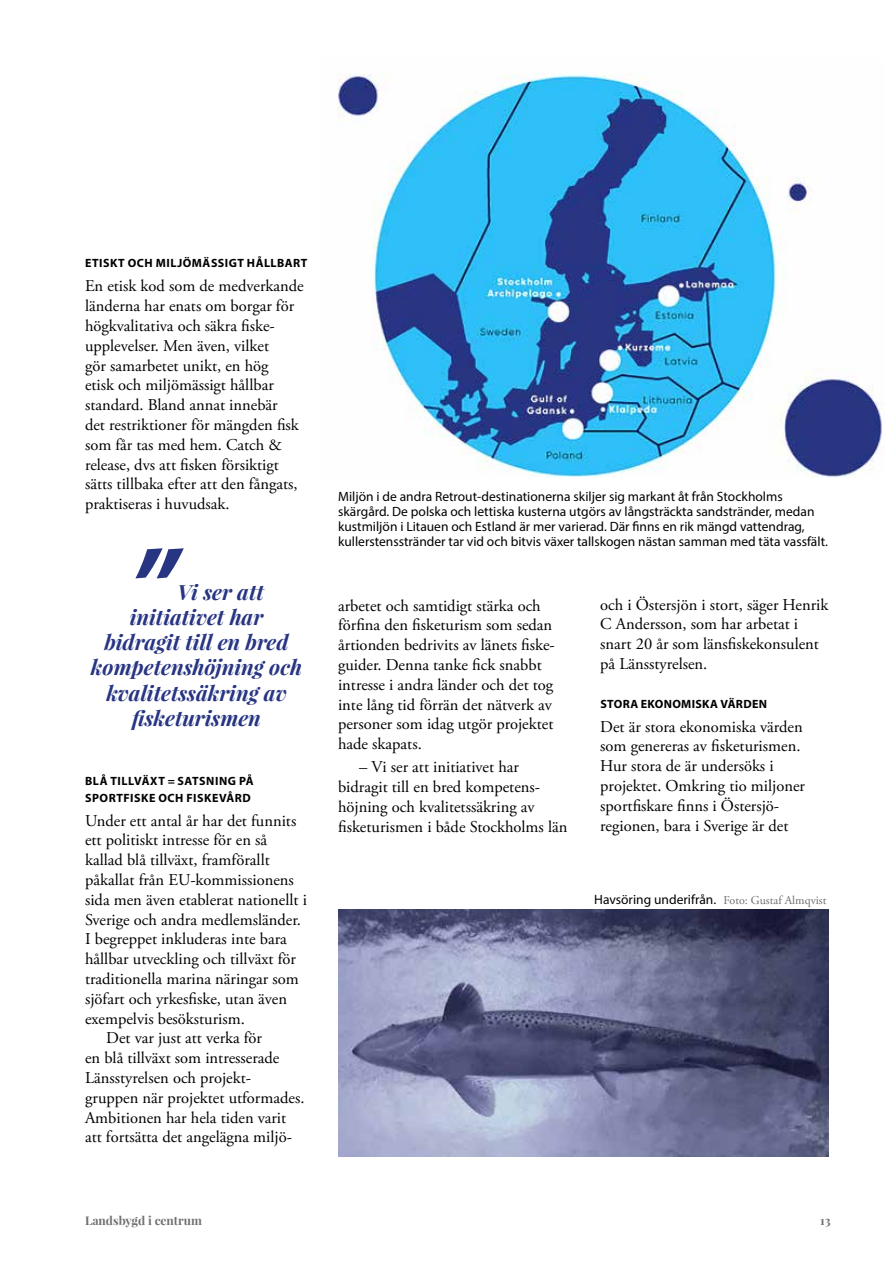
<style>
.page{position:relative;width:893px;height:1263px;background:#fff}
.page>*{position:absolute;margin:0;border:0;box-sizing:border-box;transform-origin:0 0}
.t1{font:italic 700 108px "Myriad Pro";color:#283583}
.t2{font:italic 700 21px "Playfair Display";color:#283583}
.t3{font:16.5px/19.8px "Adobe Garamond Pro";color:#000}
.t4{font:13.5px/15px "Myriad Pro";color:#000}
.t5{font:700 12px/16.5px "Myriad Pro";letter-spacing:.04em;color:#000}
.t6{font:700 12px "Playfair Display";color:#706f6f}
.s1{font-family:"Adobe Garamond Pro";font-size:12px;color:#706f6f}
</style>
<div class="page">
<img style="left:337px;top:73px;width:546px;height:405px">
<img style="left:338px;top:910px;width:490px;height:247px">
<p class="t5" style="left:85px;top:255px;width:224px">ETISKT OCH MILJÖMÄSSIGT HÅLLBART</p>
<p class="t3" style="left:85px;top:277px;width:220px">En etisk kod som de medverkande länderna har enats om borgar för högkvalitativa och säkra fiske&shy;upplevelser. Men även, vilket<br>gör samarbetet unikt, en hög<br>etisk och miljömässigt hållbar standard. Bland annat innebär<br>det restriktioner för mängden fisk som får tas med hem. Catch &amp; release, dvs att fisken försiktigt sätts tillbaka efter att den fångats, praktiseras i huvudsak.</p>
<h1 class="t1" style="left:129px;top:516px;width:50px">”</h1>
<p class="t2" style="left:178px;top:577px;width:88px">Vi ser att</p>
<p class="t2" style="left:130px;top:603px;width:135px">initiativet har</p>
<p class="t2" style="left:104px;top:628px;width:186px">bidragit till en bred</p>
<p class="t2" style="left:91px;top:653px;width:213px">kompetenshöjning och</p>
<p class="t2" style="left:106px;top:678px;width:182px">kvalitetssäkring av</p>
<p class="t2" style="left:132px;top:703px;width:130px">fisketurismen</p>
<p class="t5" style="left:85px;top:772px;width:170px">BLÅ TILLVÄXT = SATSNING PÅ<br>SPORTFISKE OCH FISKEVÅRD</p>
<p class="t3" style="left:85px;top:811px;width:213px">Under ett antal år har det funnits</p>
<p class="t3" style="left:85px;top:831px;width:184px">ett politiskt intresse för en så</p>
<p class="t3" style="left:85px;top:851px;width:186px">kallad blå tillväxt, framförallt</p>
<p class="t3" style="left:85px;top:870px;width:210px">påkallat från EU-kommissionens</p>
<p class="t3" style="left:85px;top:890px;width:223px">sida men även etablerat nationellt i</p>
<p class="t3" style="left:85px;top:910px;width:217px">Sverige och andra medlemsländer.</p>
<p class="t3" style="left:85px;top:930px;width:203px">I begreppet inkluderas inte bara</p>
<p class="t3" style="left:85px;top:950px;width:212px">hållbar utveckling och tillväxt för</p>
<p class="t3" style="left:85px;top:969px;width:215px">traditionella marina näringar som</p>
<p class="t3" style="left:85px;top:989px;width:203px">sjöfart och yrkesfiske, utan även</p>
<p class="t3" style="left:85px;top:1009px;width:161px">exempelvis besöksturism.</p>
<p class="t3" style="left:106px;top:1029px;width:157px">Det var just att verka för</p>
<p class="t3" style="left:85px;top:1049px;width:196px">en blå tillväxt som intresserade</p>
<p class="t3" style="left:85px;top:1068px;width:166px">Länsstyrelsen och projekt-</p>
<p class="t3" style="left:85px;top:1088px;width:221px">gruppen när projektet utformades.</p>
<p class="t3" style="left:85px;top:1108px;width:203px">Ambitionen har hela tiden varit</p>
<p class="t3" style="left:85px;top:1128px;width:207px">att fortsätta det angelägna miljö-</p>
<p class="t4" style="left:338px;top:489px;width:491px">Miljön i de andra Retrout-destinationerna skiljer sig markant åt från Stockholms skärgård. De polska och lettiska kusterna utgörs av långsträckta sandstränder, medan kustmiljön i Litauen och Estland är mer varierad. Där finns en rik mängd vattendrag, kullerstensstränder tar vid och bitvis växer tallskogen nästan samman med täta vassfält.</p>
<p class="t3" style="left:338px;top:596px;width:217px">arbetet och samtidigt stärka och förfina den fisketurism som sedan årtionden bedrivits av länets fiske&shy;guider. Denna tanke fick snabbt intresse i andra länder och det tog inte lång tid förrän det nätverk av personer som idag utgör projektet hade skapats.</p>
<p class="t3" style="left:338px;top:758px;width:231px;text-indent:21px">– Vi ser att initiativet har bidragit till en bred kompetens&shy;höjning och kvalitetssäkring av fisketurismen i både Stockholms län</p>
<p class="t3" style="left:600px;top:595px;width:230px">och i Östersjön i stort, säger Henrik<br>C Andersson, som har arbetat i snart 20 år som länsfiskekonsulent på Länsstyrelsen.</p>
<p class="t5" style="left:600px;top:695px;width:168px">STORA EKONOMISKA VÄRDEN</p>
<p class="t3" style="left:600px;top:717px;width:206px">Det är stora ekonomiska värden som genereras av fisketurismen.<br>Hur stora de är undersöks i projektet. Omkring tio miljoner sportfiskare finns i Östersjö&shy;regionen, bara i Sverige är det</p>
<p class="t4" style="left:594px;top:892px;width:234px">Havsöring underifrån. <span class="s1">Foto: Gustaf Almqvist</span></p>
<p class="t6" style="left:85px;top:1213px;width:118px">Landsbygd i centrum</p>
<p class="t6" style="left:820px;top:1213px;width:12px">13</p>
</div>
